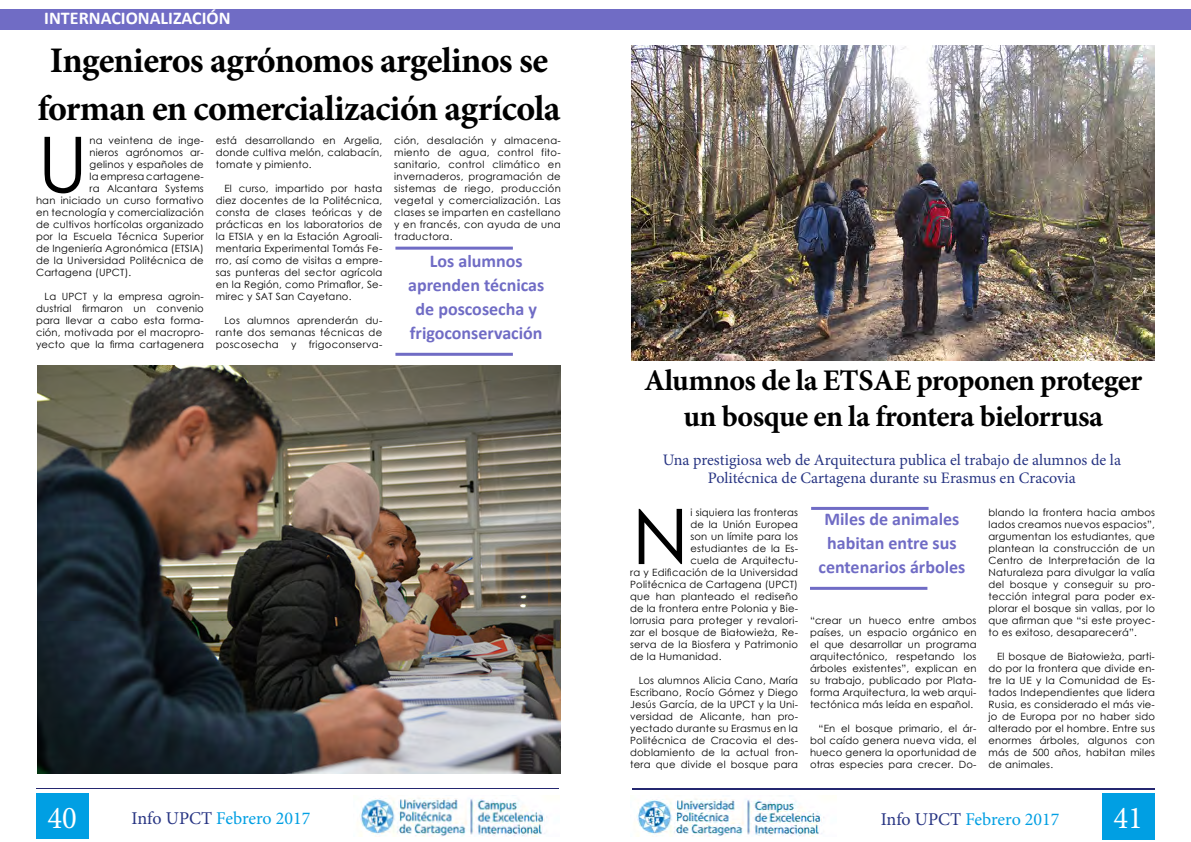
<style>
.page{position:relative;width:1191px;height:842px;background:#fff}
.page>*{position:absolute;margin:0;border:0;box-sizing:border-box;transform-origin:0 0}
.t1{font:76.8px "Century Gothic";color:#000}
.t2{font:700 36px/48px "Minion Pro";letter-spacing:-.02em;color:#000;text-align:center}
.t3{font:31.8px "Minion Pro";color:#fff;scale:.96 1}
.t4{font:700 30px/36px "Minion Pro";letter-spacing:-.02em;color:#000;text-align:center}
.t5{font:700 18px/24px "Calibri";color:#706cc5;text-align:center}
.t6{font:18px "Minion Pro";color:#009fe3}
.t7{font:700 18px "Calibri";color:#fff}
.t8{font:16px/18px "Minion Pro";color:#283583;text-align:center}
.t9{font:10px/12px "Century Gothic";letter-spacing:.02em;color:#000;text-align:justify}
.s1{color:#283583}
</style>
<div class="page">
<div style="left:36px;top:793px;width:52px;height:45px;background:#009fe3"></div>
<hr style="left:37px;top:788px;width:522px;height:1px;background:#242770">
<hr style="left:632px;top:788px;width:523px;height:1px;background:#242770">
<img style="left:360px;top:798px;width:187px;height:38px">
<div style="left:1102px;top:794px;width:52px;height:45px;background:#009fe3"></div>
<hr style="left:632px;top:789px;width:522px;height:1px;background:#242770">
<img style="left:637px;top:799px;width:187px;height:38px">
<img style="left:37px;top:366px;width:524px;height:408px">
<hr style="left:395px;top:353px;width:118px;height:3px;background:#706cc5">
<hr style="left:395px;top:247px;width:118px;height:3px;background:#706cc5">
<hr style="left:810px;top:587px;width:117px;height:3px;background:#706cc5">
<img style="left:631px;top:45px;width:524px;height:315px">
<hr style="left:811px;top:507px;width:117px;height:3px;background:#706cc5">
<div style="left:0;top:9px;width:1191px;height:20px;background:#706cc5"></div>
<h3 class="t7" style="left:44px;top:7px;width:188px">INTERNACIONALIZACIÓN</h3>
<h2 class="t2" style="left:37px;top:36px;width:525px">Ingenieros agrónomos argelinos se forman en comercialización agrícola</h2>
<h1 class="t1" style="left:38px;top:111px;width:52px">U</h1>
<p class="t9" style="left:89px;top:134px;width:116px">na veintena de inge-</p>
<p class="t9" style="left:216px;top:134px;width:168px">está desarrollando en Argelia, donde cultiva melón, calabacín, tomate y pimiento.</p>
<p class="t9" style="left:216px;top:182px;width:168px;text-indent:8px">El curso, impartido por hasta diez docentes de la Politécnica, consta de clases teóricas y de prácticas en los laboratorios de la ETSIA y en la Estación Agroali&shy;mentaria Experimental Tomás Fe&shy;rro, así como de visitas a empre&shy;sas punteras del sector agrícola en la Región, como Primaflor, Se&shy;mirec y SAT San Cayetano.</p>
<p class="t9" style="left:216px;top:314px;width:168px;text-indent:8px">Los alumnos aprenderán du&shy;rante dos semanas técnicas de poscosecha y frigoconserva-</p>
<p class="t9" style="left:394px;top:134px;width:168px">ción, desalación y almacena&shy;miento de agua, control fito&shy;sanitario, control climático en invernaderos, programación de sistemas de riego, producción vegetal y comercialización. Las clases se imparten en castellano y en francés, con ayuda de una traductora.</p>
<h3 class="t5" style="left:408px;top:249px;width:138px">Los alumnos aprenden técnicas de poscosecha y frigoconservación</h3>
<p class="t9" style="left:89px;top:146px;width:116px">nieros agrónomos ar-</p>
<p class="t9" style="left:89px;top:158px;width:116px">gelinos y españoles de</p>
<p class="t9" style="left:89px;top:170px;width:116px">la empresa cartagene-</p>
<p class="t9" style="left:89px;top:182px;width:116px">ra Alcantara Systems</p>
<p class="t9" style="left:36px;top:194px;width:169px">han iniciado un curso formativo</p>
<p class="t9" style="left:36px;top:206px;width:169px">en tecnología y comercialización</p>
<p class="t9" style="left:36px;top:218px;width:169px">de cultivos hortícolas organizado</p>
<p class="t9" style="left:36px;top:230px;width:169px">por la Escuela Técnica Superior</p>
<p class="t9" style="left:36px;top:242px;width:169px">de Ingeniería Agronómica (ETSIA)</p>
<p class="t9" style="left:36px;top:254px;width:169px">de la Universidad Politécnica de</p>
<p class="t9" style="left:36px;top:266px;width:97px">Cartagena (UPCT).</p>
<p class="t9" style="left:36px;top:290px;width:169px;text-indent:8px">La UPCT y la empresa agroin&shy;dustrial firmaron un convenio para llevar a cabo esta forma&shy;ción, motivada por el macropro&shy;yecto que la firma cartagenera</p>
<h3 class="t4" style="left:644px;top:362px;width:500px">Alumnos de la ETSAE proponen proteger un bosque en la frontera bielorrusa</h3>
<h3 class="t8" style="left:663px;top:451px;width:460px">Una prestigiosa web de Arquitectura publica el trabajo de alumnos de la<br>Politécnica de Cartagena durante su Erasmus en Cracovia</h3>
<h1 class="t1" style="left:632px;top:483px;width:58px">N</h1>
<p class="t9" style="left:690px;top:506px;width:109px">i siquiera las fronteras</p>
<p class="t9" style="left:988px;top:506px;width:168px">blando la frontera hacia ambos lados creamos nuevos espacios”, argumentan los estudiantes, que plantean la construcción de un Centro de Interpretación de la Naturaleza para divulgar la valía del bosque y conseguir su pro&shy;tección integral para poder ex&shy;plorar el bosque sin vallas, por lo que afirman que “si este proyec&shy;to es exitoso, desaparecerá”.</p>
<p class="t9" style="left:988px;top:650px;width:168px;text-indent:9px">El bosque de Białowieża, parti&shy;do por la frontera que divide en&shy;tre la UE y la Comunidad de Es&shy;tados Independientes que lidera Rusia, es considerado el más vie&shy;jo de Europa por no haber sido alterado por el hombre. Entre sus enormes árboles, algunos con más de 500 años, habitan miles de animales.</p>
<h3 class="t5" style="left:818px;top:507px;width:148px">Miles de animales habitan entre sus centenarios árboles</h3>
<p class="t9" style="left:690px;top:518px;width:109px">de la Unión Europea</p>
<p class="t9" style="left:690px;top:530px;width:109px">son un límite para los</p>
<p class="t9" style="left:690px;top:542px;width:109px">estudiantes de la Es-</p>
<p class="t9" style="left:690px;top:554px;width:109px">cuela de Arquitectu-</p>
<p class="t9" style="left:630px;top:566px;width:169px">ra y Edificación de la Universidad</p>
<p class="t9" style="left:630px;top:578px;width:169px">Politécnica de Cartagena (UPCT)</p>
<p class="t9" style="left:630px;top:590px;width:169px">que han planteado el rediseño</p>
<p class="t9" style="left:630px;top:602px;width:169px">de la frontera entre Polonia y Bie-</p>
<p class="t9" style="left:630px;top:614px;width:169px">lorrusia para proteger y revalori-</p>
<p class="t9" style="left:630px;top:626px;width:169px">zar el bosque de Białowieża, Re-</p>
<p class="t9" style="left:630px;top:638px;width:169px">serva de la Biosfera y Patrimonio</p>
<p class="t9" style="left:630px;top:650px;width:93px">de la Humanidad.</p>
<p class="t9" style="left:630px;top:674px;width:169px;text-indent:8px">Los alumnos Alicia Cano, María Escribano, Rocío Gómez y Diego Jesús García, de la UPCT y la Uni&shy;versidad de Alicante, han pro&shy;yectado durante su Erasmus en la Politécnica de Cracovia el des&shy;doblamiento de la actual fron&shy;tera que divide el bosque para</p>
<p class="t9" style="left:810px;top:614px;width:168px">“crear un hueco entre ambos países, un espacio orgánico en el que desarrollar un programa arquitectónico, respetando los árboles existentes”, explican en su trabajo, publicado por Plata&shy;forma Arquitectura, la web arqui&shy;tectónica más leída en español.</p>
<p class="t9" style="left:810px;top:722px;width:168px;text-indent:8px">“En el bosque primario, el ár&shy;bol caído genera nueva vida, el hueco genera la oportunidad de otras especies para crecer. Do-</p>
<h3 class="t3" style="left:48px;top:797px;width:32px">40</h3>
<h3 class="t3" style="left:1121px;top:797px;width:17px">3</h3>
<h3 class="t6" style="left:132px;top:806px;width:180px"><span class="s1">Info UPCT</span> Febrero 2017</h3>
<h3 class="t6" style="left:880px;top:807px;width:180px"><span class="s1">Info UPCT</span> Febrero 2017</h3>
<h3 class="t3" style="left:1113px;top:797px;width:32px">41</h3>
</div>
